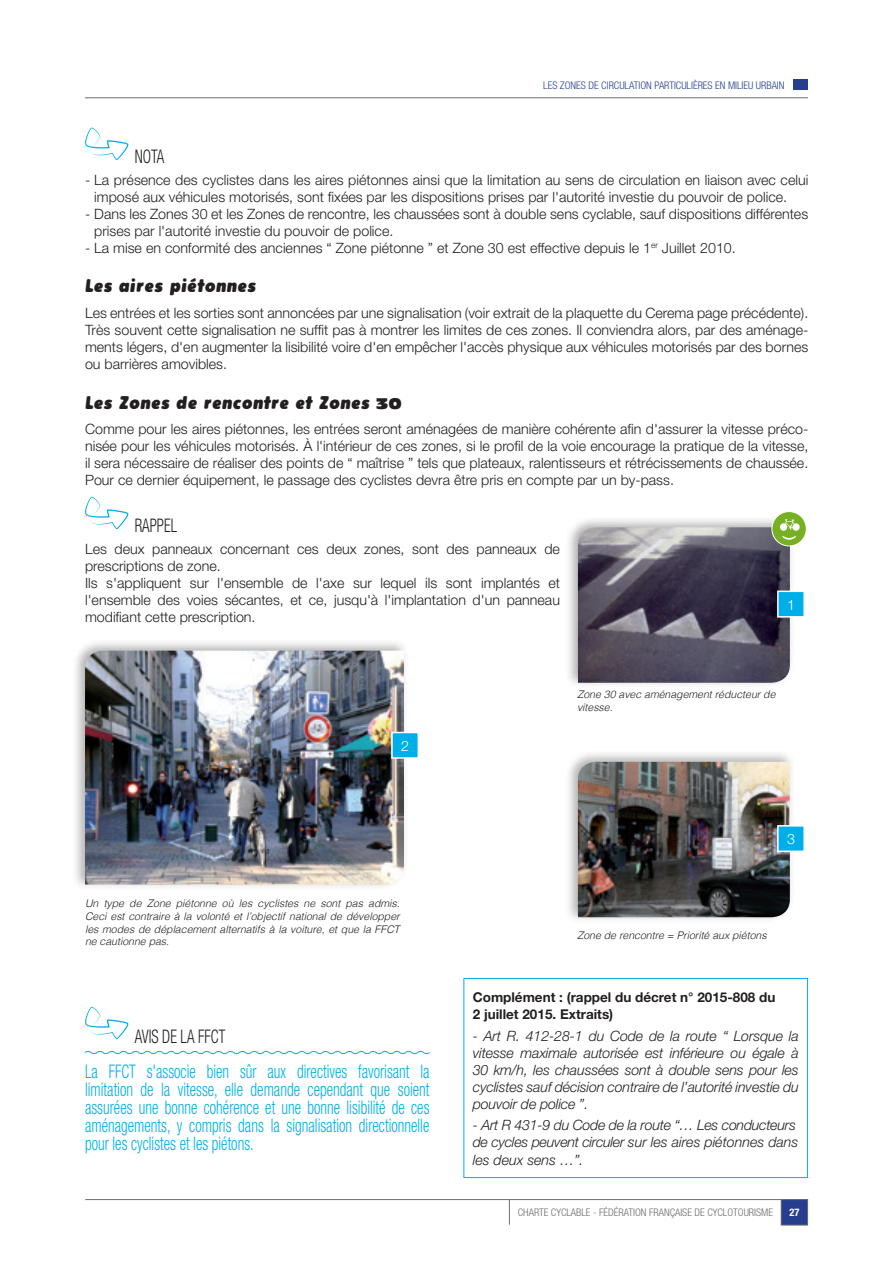
<style>
.page{position:relative;width:893px;height:1263px;background:#fff}
.page>*{position:absolute;margin:0;border:0;box-sizing:border-box;transform-origin:0 0}
.t1{font:300 condensed 18.75px/18px "Helvetica Neue";color:#00afea;text-align:justify;scale:.8 1}
.t2{font:18.75px "Reeler Personal Use Only";color:#231f20;scale:.8 1}
.t3{font:300 condensed 18.75px "Helvetica Neue";color:#231f20;scale:.8 1}
.t4{font:300 14.25px/17.1px "Helvetica Neue";color:#231f20}
.t5{font:italic 300 14.25px/17.1px "Helvetica Neue";letter-spacing:-.01em;color:#231f20;text-align:justify}
.t6{font:300 14.25px "Helvetica Neue";color:#fff}
.t7{font:700 13.5px/17.1px "Helvetica Neue";color:#231f20}
.t8{font:italic 300 10.5px/12.6px "Helvetica";color:#231f20}
.t9{font:300 condensed 10.5px "Helvetica Neue";color:#6c6d70}
.t10{font:300 condensed 10.5px "Helvetica Neue";color:#253f8e}
.t11{font:700 condensed 10.5px "Helvetica Neue";color:#fff}
.s1{font-family:"Antique Olive Nord";font-size:15px}
</style>
<div class="page">
<hr style="left:85px;top:1199px;width:723px;height:1px;background:#6c6d70">
<div style="left:781px;top:1199px;width:26px;height:26px;background:#253f8e"></div>
<div style="left:781px;top:1199px;width:27px;height:26px;border:1px solid #6c6d70"></div>
<svg style="left:509px;top:1200px;width:1px;height:25px"></svg>
<hr style="left:85px;top:97px;width:723px;height:1px;background:#6c6d70">
<div style="left:793px;top:79px;width:15px;height:10px;background:#253f8e"></div>
<svg style="left:85px;top:128px;width:43px;height:32px"></svg>
<svg style="left:85px;top:497px;width:43px;height:32px"></svg>
<svg style="left:84px;top:1051px;width:346px;height:4px"></svg>
<svg style="left:85px;top:1007px;width:43px;height:32px"></svg>
<div style="left:565px;top:515px;width:230px;height:174px;background:#231f20;opacity:.35"></div>
<img style="left:578px;top:527px;width:212px;height:156px">
<div style="left:778px;top:591px;width:26px;height:26px;background:#00afea"></div>
<div style="left:777px;top:590px;width:28px;height:27px;border:2px solid #fff"></div>
<svg style="left:771px;top:511px;width:36px;height:36px"></svg>
<svg style="left:782px;top:536px;width:14px;height:7px"></svg>
<div style="left:463px;top:978px;width:345px;height:200px;border:1px solid #00afea"></div>
<div style="left:565px;top:750px;width:230px;height:173px;background:#231f20;opacity:.35"></div>
<img style="left:578px;top:762px;width:212px;height:155px">
<div style="left:778px;top:826px;width:26px;height:25px;background:#00afea"></div>
<div style="left:777px;top:825px;width:28px;height:27px;border:2px solid #fff"></div>
<div style="left:72px;top:639px;width:337px;height:252px;background:#231f20;opacity:.35"></div>
<img style="left:85px;top:651px;width:319px;height:233px">
<div style="left:392px;top:732px;width:26px;height:26px;background:#00afea"></div>
<div style="left:391px;top:732px;width:28px;height:27px;border:2px solid #fff"></div>
<p class="t10" style="left:543px;top:80px;width:243px">LES ZONES DE CIRCULATION PARTICULIÈRES EN MILIEU URBAIN</p>
<h1 class="t3" style="left:135px;top:146px;width:39px">NOTA</h1>
<p class="t4" style="left:94px;top:171px;width:716px;text-indent:-9px">- La présence des cyclistes dans les aires piétonnes ainsi que la limitation au sens de circulation en liaison avec celui imposé aux véhicules motorisés, sont fixées par les dispositions prises par l'autorité investie du pouvoir de police.</p>
<p class="t4" style="left:94px;top:205px;width:715px;text-indent:-9px">- Dans les Zones 30 et les Zones de rencontre, les chaussées sont à double sens cyclable, sauf dispositions différentes prises par l'autorité investie du pouvoir de police.</p>
<p class="t4" style="left:85px;top:239px;width:652px">- La mise en conformité des anciennes “ Zone piétonne ” et Zone 30 est effective depuis le 1<sup>er</sup> Juillet 2010.</p>
<h1 class="t2" style="left:85px;top:274px;width:216px">Les aires piétonnes</h1>
<p class="t4" style="left:85px;top:304px;width:725px;text-align:justify">Les entrées et les sorties sont annoncées par une signalisation (voir extrait de la plaquette du Cerema page précédente).<br>Très souvent cette signalisation ne suffit pas à montrer les limites de ces zones. Il conviendra alors, par des aménage&shy;ments légers, d'en augmenter la lisibilité voire d'en empêcher l'accès physique aux véhicules motorisés par des bornes ou barrières amovibles.</p>
<h1 class="t2" style="left:85px;top:390px;width:398px">Les Zones de rencontre et Zones <span class="s1">30</span></h1>
<p class="t4" style="left:85px;top:420px;width:725px;text-align:justify">Comme pour les aires piétonnes, les entrées seront aménagées de manière cohérente afin d'assurer la vitesse préco&shy;nisée pour les véhicules motorisés. À l'intérieur de ces zones, si le profil de la voie encourage la pratique de la vitesse, il sera nécessaire de réaliser des points de “ maîtrise ” tels que plateaux, ralentisseurs et rétrécissements de chaussée.<br>Pour ce dernier équipement, le passage des cyclistes devra être pris en compte par un by-pass.</p>
<h1 class="t3" style="left:135px;top:515px;width:55px">RAPPEL</h1>
<p class="t4" style="left:85px;top:540px;width:477px">Les deux panneaux concernant ces deux zones, sont des panneaux de prescriptions de zone.<br>Ils s'appliquent sur l'ensemble de l'axe sur lequel ils sont implantés et l'ensemble des voies sécantes, et ce, jusqu'à l'implantation d'un panneau modifiant cette prescription.</p>
<p class="t6" style="left:787px;top:596px;width:9px">1</p>
<p class="t6" style="left:401px;top:737px;width:9px">2</p>
<p class="t8" style="left:85px;top:897px;width:316px;text-align:justify">Un type de Zone piétonne où les cyclistes ne sont pas admis.<br>Ceci est contraire à la volonté et l’objectif national de développer les modes de déplacement alternatifs à la voiture, et que la FFCT ne cautionne pas.</p>
<h1 class="t3" style="left:135px;top:1025px;width:115px">AVIS DE LA FFCT</h1>
<p class="t1" style="left:85px;top:1062px;width:432px">La FFCT s'associe bien sûr aux directives favorisant la limitation de la vitesse, elle demande cependant que soient assurées une bonne cohérence et une bonne lisibilité de ces aménagements, y compris dans la signalisation directionnelle pour les cyclistes et les piétons.</p>
<p class="t8" style="left:577px;top:688px;width:200px">Zone 30 avec aménagement réducteur de vitesse.</p>
<p class="t6" style="left:787px;top:830px;width:9px">3</p>
<p class="t8" style="left:577px;top:928px;width:191px">Zone de rencontre = Priorité aux piétons</p>
<p class="t7" style="left:473px;top:988px;width:304px">Complément : (rappel du décret n° 2015-808 du<br>2 juillet 2015. Extraits)</p>
<p class="t5" style="left:473px;top:1027px;width:327px">- Art R. 412-28-1 du Code de la route “ Lorsque la vitesse maximale autorisée est inférieure ou égale à 30 km/h, les chaussées sont à double sens pour les cyclistes sauf décision contraire de l’autorité investie du pouvoir de police ”.</p>
<p class="t5" style="left:473px;top:1116px;width:327px;text-align:left">- Art R 431-9 du Code de la route “… Les conducteurs de cycles peuvent circuler sur les aires piétonnes dans les deux sens …”.</p>
<p class="t9" style="left:518px;top:1206px;width:257px">CHARTE CYCLABLE - FÉDÉRATION FRANÇAISE DE CYCLOTOURISME</p>
<p class="t11" style="left:789px;top:1206px;width:12px">27</p>
</div>
